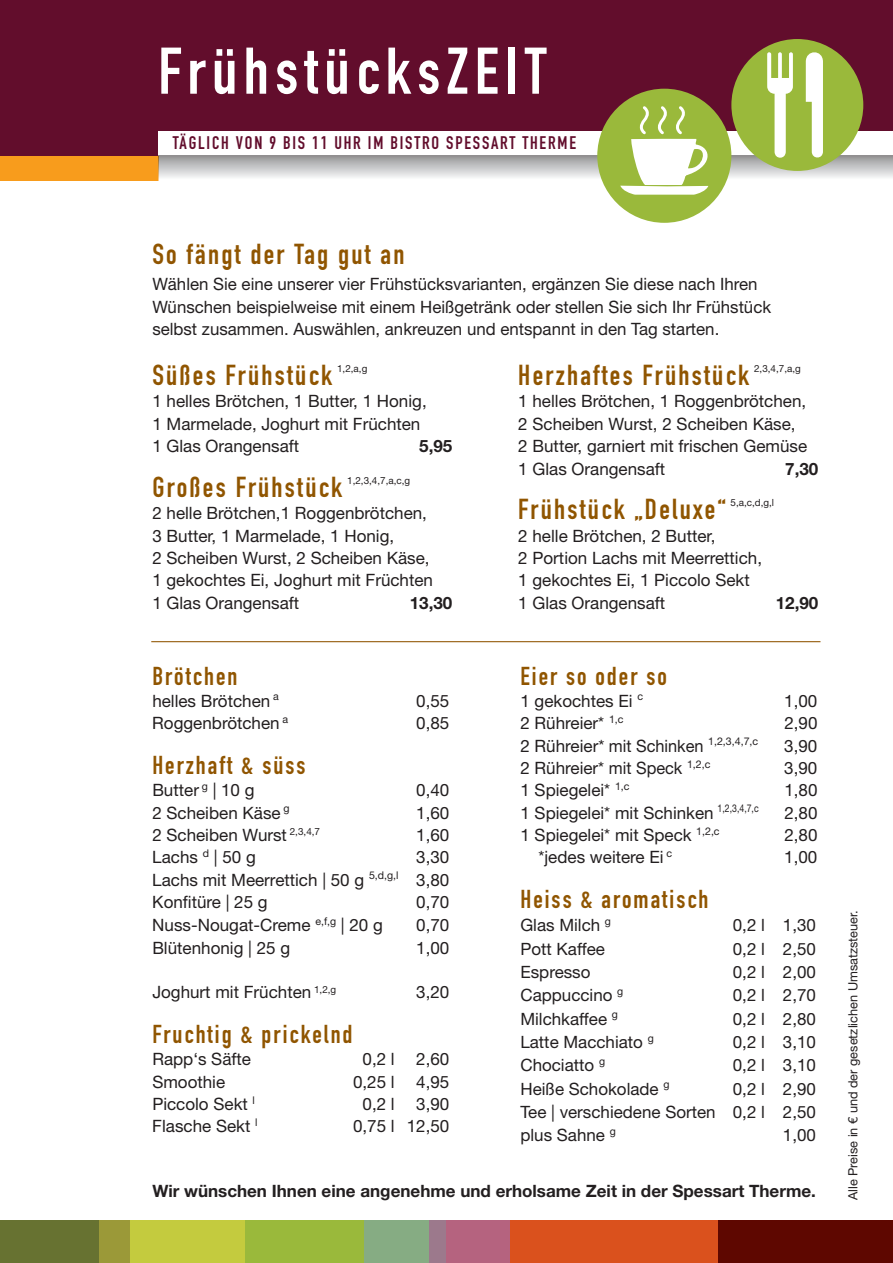
<style>
.page{position:relative;width:893px;height:1263px;background:#fff}
.page>*{position:absolute;margin:0;border:0;box-sizing:border-box;transform-origin:0 0}
.t1{font:64.8px "DIN Engschrift LT Pro";letter-spacing:.1em;color:#fff}
.t2{font:28.5px "DIN Engschrift LT Pro";letter-spacing:.08em;color:#905500}
.t3{font:25.5px "DIN Engschrift LT Pro";letter-spacing:.08em;color:#905500}
.t4{font:18px "DIN Engschrift LT Pro";letter-spacing:.1em;color:#620d2c}
.t5{font:17.1px/22.4px "Helvetica Neue LT Pro";color:#231f20}
.t6{font:700 17.1px "Helvetica Neue LT Pro";color:#231f20}
.t7{font:16.95px/23.4px "Helvetica Neue LT Pro";color:#231f20;text-align:justify}
.t8{font:12.75px "Helvetica Neue LT Pro";color:#231f20}
.t9{font:9.9px "Helvetica Neue LT Pro";color:#231f20}
</style>
<div class="page">
<div style="left:0;top:1221px;width:100px;height:42px;background:#677231"></div>
<div style="left:100px;top:1221px;width:31px;height:42px;background:#9b9938"></div>
<div style="left:131px;top:1221px;width:114px;height:42px;background:#c4cb3e"></div>
<div style="left:245px;top:1221px;width:120px;height:42px;background:#9ab93b"></div>
<div style="left:429px;top:1221px;width:17px;height:42px;background:#9c798c"></div>
<div style="left:446px;top:1221px;width:64px;height:42px;background:#b5637f"></div>
<div style="left:718px;top:1221px;width:175px;height:42px;background:#5e0700"></div>
<div style="left:365px;top:1221px;width:64px;height:42px;background:#86ac83"></div>
<div style="left:510px;top:1221px;width:208px;height:42px;background:#da511d"></div>
<hr style="left:151px;top:641px;width:669px;height:1px;background:#905500">
<div style="left:0;top:0;width:893px;height:156px;background:#620d2c"></div>
<div style="left:0;top:156px;width:158px;height:25px;background:#f89c1c"></div>
<div style="left:158px;top:131px;width:735px;height:25px;background:#fff"></div>
<svg style="left:158px;top:156px;width:735px;height:25px"></svg>
<div style="left:731px;top:39px;width:132px;height:132px;background:#9ab93b;border-radius:50%"></div>
<svg style="left:767px;top:52px;width:26px;height:106px"></svg>
<svg style="left:806px;top:52px;width:17px;height:106px"></svg>
<div style="left:597px;top:89px;width:134px;height:134px;background:#9ab93b;border-radius:50%"></div>
<svg style="left:620px;top:103px;width:93px;height:92px"></svg>
<h1 class="t1" style="left:158px;top:33px;width:390px">FrühstücksZEIT</h1>
<p class="t4" style="left:173px;top:132px;width:405px">TÄGLICH VON 9 BIS 11 UHR IM BISTRO SPESSART THERME</p>
<h2 class="t2" style="left:152px;top:237px;width:254px">So fängt der Tag gut an</h2>
<p class="t5" style="left:152px;top:273px;width:620px">Wählen Sie eine unserer vier Frühstücksvarianten, ergänzen Sie diese nach Ihren<br>Wünschen beispielweise mit einem Heißgetränk oder stellen Sie sich Ihr Frühstück selbst zusammen. Auswählen, ankreuzen und entspannt in den Tag starten.</p>
<h2 class="t2" style="left:152px;top:358px;width:181px">Süßes Frühstück</h2>
<p class="t9" style="left:337px;top:362px;width:32px">1,2,a,g</p>
<p class="t5" style="left:152px;top:390px;width:276px">1 helles Brötchen, 1 Butter, 1 Honig,<br>1 Marmelade, Joghurt mit Früchten<br>1 Glas Orangensaft</p>
<p class="t6" style="left:419px;top:435px;width:35px">5,95</p>
<h2 class="t2" style="left:152px;top:470px;width:191px">Großes Frühstück</h2>
<p class="t9" style="left:347px;top:474px;width:64px">1,2,3,4,7,a,c,g</p>
<p class="t5" style="left:152px;top:501px;width:282px">2 helle Brötchen,1 Roggenbrötchen,<br>3 Butter, 1 Marmelade, 1 Honig,<br>2 Scheiben Wurst, 2 Scheiben Käse,<br>1 gekochtes Ei, Joghurt mit Früchten<br>1 Glas Orangensaft</p>
<p class="t6" style="left:410px;top:592px;width:44px">13,30</p>
<h3 class="t3" style="left:152px;top:661px;width:87px">Brötchen</h3>
<p class="t5" style="left:152px;top:689px;width:128px">helles Brötchen <sup>a</sup></p>
<p class="t5" style="left:416px;top:689px;width:35px">0,55</p>
<p class="t5" style="left:152px;top:711px;width:137px">Roggenbrötchen <sup>a</sup></p>
<p class="t5" style="left:416px;top:711px;width:35px">0,85</p>
<h3 class="t3" style="left:152px;top:750px;width:155px">Herzhaft &amp; süss</h3>
<p class="t5" style="left:152px;top:779px;width:104px">Butter <sup>g</sup> | 10 g</p>
<p class="t5" style="left:416px;top:779px;width:35px">0,40</p>
<p class="t5" style="left:152px;top:801px;width:139px">2 Scheiben Käse <sup>g</sup></p>
<p class="t5" style="left:416px;top:801px;width:35px">1,60</p>
<p class="t5" style="left:152px;top:823px;width:169px">2 Scheiben Wurst <sup>2,3,4,7</sup></p>
<p class="t5" style="left:416px;top:823px;width:35px">1,60</p>
<p class="t5" style="left:152px;top:846px;width:105px">Lachs <sup>d</sup> | 50 g</p>
<p class="t5" style="left:152px;top:846px;width:299px;text-align:justify;text-indent:264px">3,30<br>Lachs mit Meerrettich | 50 g <sup>5,d,g,l</sup> 3,80<br>Konfitüre | 25 g</p>
<p class="t5" style="left:416px;top:890px;width:35px">0,70</p>
<p class="t5" style="left:152px;top:914px;width:232px">Nuss-Nougat-Creme <sup>e,f,g</sup> | 20 g</p>
<p class="t5" style="left:416px;top:914px;width:35px">0,70</p>
<p class="t5" style="left:152px;top:936px;width:139px">Blütenhonig | 25 g</p>
<p class="t5" style="left:416px;top:936px;width:35px">1,00</p>
<p class="t5" style="left:152px;top:981px;width:185px">Joghurt mit Früchten <sup>1,2,g</sup></p>
<p class="t5" style="left:416px;top:981px;width:35px">3,20</p>
<h3 class="t3" style="left:152px;top:1019px;width:202px">Fruchtig &amp; prickelnd</h3>
<p class="t5" style="left:152px;top:1048px;width:100px">Rapp‘s Säfte</p>
<p class="t5" style="left:363px;top:1048px;width:34px">0,2 l</p>
<p class="t5" style="left:416px;top:1048px;width:35px">2,60</p>
<p class="t5" style="left:152px;top:1070px;width:74px">Smoothie</p>
<p class="t5" style="left:353px;top:1070px;width:43px">0,25 l</p>
<p class="t5" style="left:416px;top:1070px;width:35px">4,95</p>
<p class="t5" style="left:152px;top:1092px;width:104px">Piccolo Sekt <sup>l</sup></p>
<p class="t5" style="left:363px;top:1092px;width:34px">0,2 l</p>
<p class="t5" style="left:416px;top:1092px;width:35px">3,90</p>
<p class="t5" style="left:152px;top:1115px;width:107px">Flasche Sekt <sup>l</sup></p>
<p class="t5" style="left:353px;top:1115px;width:98px">0,75 l 12,50</p>
<h2 class="t2" style="left:518px;top:358px;width:232px">Herzhaftes Frühstück</h2>
<p class="t9" style="left:754px;top:362px;width:48px">2,3,4,7,a,g</p>
<p class="t5" style="left:518px;top:390px;width:290px">1 helles Brötchen, 1 Roggenbrötchen,<br>2 Scheiben Wurst, 2 Scheiben Käse,<br>2 Butter, garniert mit frischen Gemüse<br>1 Glas Orangensaft</p>
<p class="t6" style="left:785px;top:458px;width:35px">7,30</p>
<h2 class="t2" style="left:518px;top:492px;width:209px">Frühstück „Deluxe“</h2>
<p class="t9" style="left:731px;top:496px;width:45px">5,a,c,d,g,l</p>
<p class="t5" style="left:518px;top:524px;width:245px">2 helle Brötchen, 2 Butter,<br>2 Portion Lachs mit Meerrettich,<br>1 gekochtes Ei, 1 Piccolo Sekt<br>1 Glas Orangensaft</p>
<p class="t6" style="left:776px;top:592px;width:44px">12,90</p>
<h3 class="t3" style="left:520px;top:661px;width:148px">Eier so oder so</h3>
<p class="t5" style="left:520px;top:689px;width:124px">1 gekochtes Ei <sup>c</sup></p>
<p class="t5" style="left:784px;top:689px;width:35px">1,00</p>
<p class="t5" style="left:520px;top:711px;width:105px">2 Rühreier* <sup>1,c</sup></p>
<p class="t5" style="left:784px;top:711px;width:35px">2,90</p>
<p class="t5" style="left:520px;top:734px;width:239px">2 Rühreier* mit Schinken <sup>1,2,3,4,7,c</sup></p>
<p class="t5" style="left:784px;top:734px;width:35px">3,90</p>
<p class="t5" style="left:520px;top:756px;width:192px">2 Rühreier* mit Speck <sup>1,2,c</sup></p>
<p class="t5" style="left:784px;top:756px;width:35px">3,90</p>
<p class="t5" style="left:520px;top:778px;width:111px">1 Spiegelei* <sup>1,c</sup></p>
<p class="t5" style="left:784px;top:779px;width:35px">1,80</p>
<p class="t5" style="left:520px;top:801px;width:240px">1 Spiegelei* mit Schinken <sup>1,2,3,4,7,c</sup></p>
<p class="t5" style="left:784px;top:801px;width:35px">2,80</p>
<p class="t5" style="left:520px;top:823px;width:201px">1 Spiegelei* mit Speck <sup>1,2,c</sup></p>
<p class="t5" style="left:784px;top:823px;width:35px">2,80</p>
<p class="t5" style="left:539px;top:846px;width:135px">*jedes weitere Ei <sup>c</sup></p>
<p class="t5" style="left:784px;top:846px;width:35px">1,00</p>
<h3 class="t3" style="left:520px;top:884px;width:190px">Heiss &amp; aromatisch</h3>
<p class="t7" style="left:520px;top:913px;width:92px">Glas Milch <sup>g</sup></p>
<p class="t7" style="left:733px;top:913px;width:85px">0,2 l 1,30</p>
<p class="t7" style="left:520px;top:936px;width:86px">Pott Kaffee</p>
<p class="t7" style="left:733px;top:936px;width:85px">0,2 l 2,50</p>
<p class="t7" style="left:520px;top:960px;width:72px">Espresso</p>
<p class="t7" style="left:733px;top:960px;width:85px">0,2 l 2,00</p>
<p class="t7" style="left:520px;top:983px;width:104px">Cappuccino <sup>g</sup></p>
<p class="t7" style="left:733px;top:983px;width:85px">0,2 l 2,70</p>
<p class="t7" style="left:520px;top:1006px;width:99px">Milchkaffee <sup>g</sup></p>
<p class="t7" style="left:733px;top:1006px;width:85px">0,2 l 2,80</p>
<p class="t7" style="left:520px;top:1030px;width:135px">Latte Macchiato <sup>g</sup></p>
<p class="t7" style="left:733px;top:1030px;width:85px">0,2 l 3,10</p>
<p class="t7" style="left:520px;top:1053px;width:86px">Chociatto <sup>g</sup></p>
<p class="t7" style="left:733px;top:1053px;width:85px">0,2 l 3,10</p>
<p class="t7" style="left:520px;top:1076px;width:151px">Heiße Schokolade <sup>g</sup></p>
<p class="t7" style="left:520px;top:1076px;width:297px;text-indent:212px">0,2 l 2,90<br>Tee | verschiedene Sorten 0,2 l 2,50 plus Sahne <sup>g</sup></p>
<p class="t7" style="left:783px;top:1123px;width:35px">1,00</p>
<p class="t6" style="left:152px;top:1181px;width:665px">Wir wünschen Ihnen eine angenehme und erholsame Zeit in der Spessart Therme.</p>
<p class="t8" style="left:845px;top:1200px;width:291px;rotate:-90deg">Alle Preise in € und der gesetzlichen Umsatzsteuer.</p>
</div>
